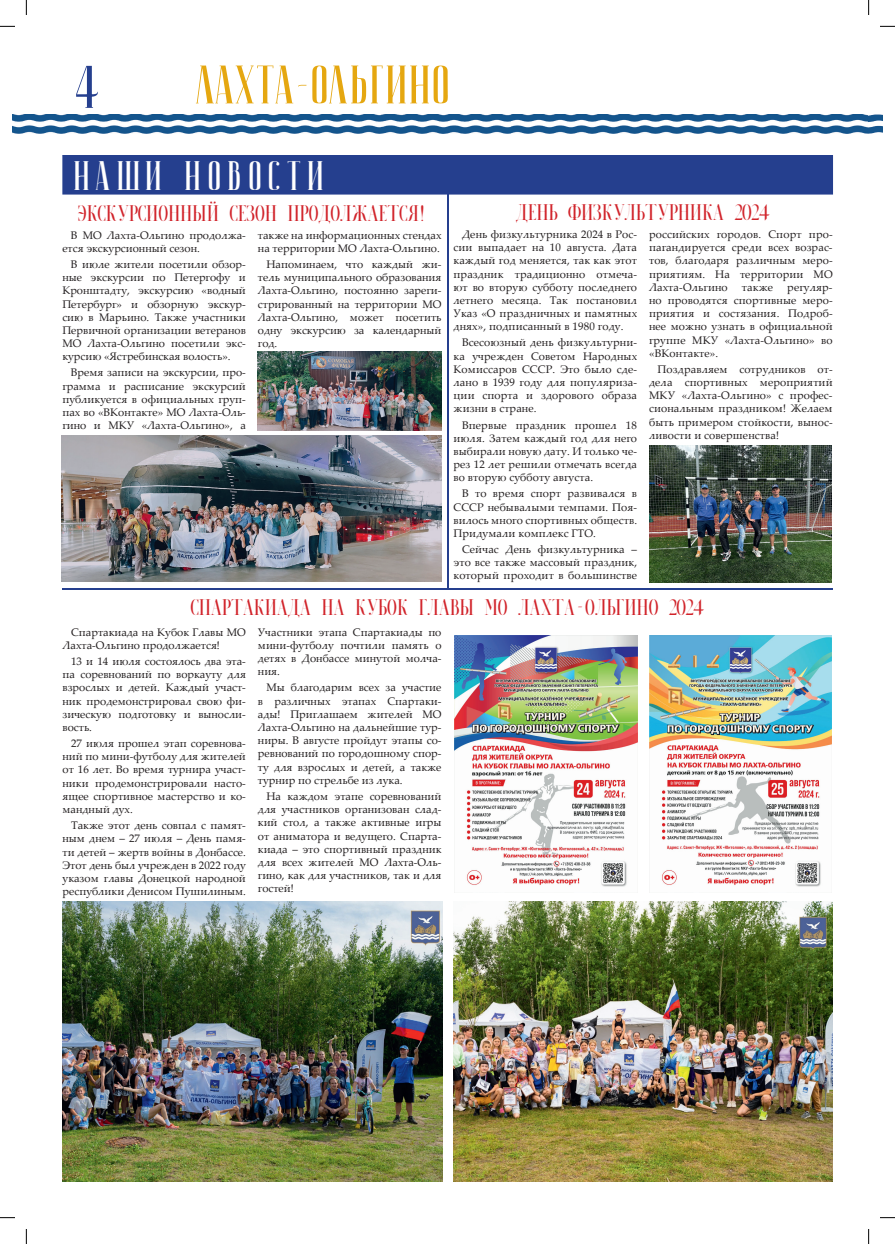
<style>
.page{position:relative;width:895px;height:1244px;background:#fff}
.page>*{position:absolute;margin:0;border:0;box-sizing:border-box;transform-origin:0 0}
.t1{font:60px "JOURNALISM";color:#253f8e}
.t2{font:54px "JOURNALISM";color:#e5a710}
.t3{font:41px "JOURNALISM";letter-spacing:.14em;color:#fff}
.t4{font:21px "Petrogradski";color:#d1232a}
.t5{font:11px/13.2px "Palatino Linotype";color:#231f20;text-align:justify}
</style>
<div class="page">
<div style="left:62px;top:155px;width:771px;height:39px;background:#253f8e"></div>
<img style="left:12px;top:114px;width:870px;height:19px">
<hr style="left:63px;top:588px;width:769px;height:1px;background:#253f8e">
<img style="left:649px;top:635px;width:182px;height:252px">
<img style="left:455px;top:635px;width:182px;height:252px">
<img style="left:453px;top:901px;width:379px;height:280px">
<img style="left:63px;top:901px;width:379px;height:280px">
<img style="left:62px;top:435px;width:379px;height:146px">
<hr style="left:447px;top:193px;width:1px;height:395px;background:#253f8e">
<img style="left:649px;top:445px;width:182px;height:137px">
<img style="left:258px;top:351px;width:183px;height:79px">
<svg style="left:0;top:26px;width:15px;height:1px"></svg>
<svg style="left:880px;top:26px;width:15px;height:1px"></svg>
<svg style="left:0;top:1217px;width:15px;height:1px"></svg>
<svg style="left:880px;top:1217px;width:15px;height:1px"></svg>
<svg style="left:26px;top:0;width:1px;height:15px"></svg>
<svg style="left:26px;top:1229px;width:1px;height:14px"></svg>
<svg style="left:868px;top:0;width:1px;height:15px"></svg>
<svg style="left:868px;top:1229px;width:1px;height:14px"></svg>
<h1 class="t1" style="left:76px;top:52px;width:26px">4</h1>
<h2 class="t2" style="left:197px;top:53px;width:256px">Лахта-Ольгино</h2>
<h3 class="t3" style="left:74px;top:152px;width:253px">НАШи новости</h3>
<h3 class="t4" style="left:78px;top:201px;width:349px">ЭКСКУРСИОННЫЙ СЕЗОН ПРОДОЛЖАЕТСЯ!</h3>
<h3 class="t4" style="left:516px;top:200px;width:255px">ДЕНЬ ФИЗКУЛЬТУРНИКА 2024</h3>
<p class="t5" style="left:62px;top:228px;width:185px;text-indent:9px">В МО Лахта-Ольгино продолжа&shy;ется экскурсионный сезон.</p>
<p class="t5" style="left:62px;top:257px;width:185px;text-indent:9px">В июле жители посетили обзор&shy;ные экскурсии по Петергофу и Кронштадту, экскурсию «водный Петербург» и обзорную экскур&shy;сию в Марьино. Также участники Первичной организации ветеранов МО Лахта-Ольгино посетили экс&shy;курсию «Ястребинская волость».</p>
<p class="t5" style="left:62px;top:365px;width:185px;text-indent:9px">Время записи на экскурсии, про&shy;грамма и расписание экскурсий публикуется в официальных груп&shy;пах во «ВКонтакте» МО Лахта-Оль&shy;гино и МКУ «Лахта-Ольгино», а</p>
<p class="t5" style="left:258px;top:228px;width:185px">также на информационных стендах на территории МО Лахта-Ольгино.</p>
<p class="t5" style="left:258px;top:257px;width:185px;text-indent:9px">Напоминаем, что каждый жи&shy;тель муниципального образования Лахта-Ольгино, постоянно зареги&shy;стрированный на территории МО Лахта-Ольгино, может посетить одну экскурсию за календарный год.</p>
<p class="t5" style="left:453px;top:227px;width:185px;text-indent:9px">День физкультурника 2024 в Рос&shy;сии выпадает на 10 августа. Дата каждый год меняется, так как этот праздник традиционно отмеча&shy;ют во вторую субботу последнего летнего месяца. Так постановил Указ «О праздничных и памятных днях», подписанный в 1980 году.</p>
<p class="t5" style="left:453px;top:335px;width:185px;text-indent:9px">Всесоюзный день физкультурни&shy;ка учрежден Советом Народных Комиссаров СССР. Это было сде&shy;лано в 1939 году для популяриза&shy;ции спорта и здорового образа жизни в стране.</p>
<p class="t5" style="left:453px;top:417px;width:185px;text-indent:9px">Впервые праздник прошел 18 июля. Затем каждый год для него выбирали новую дату. И только че&shy;рез 12 лет решили отмечать всегда во вторую субботу августа.</p>
<p class="t5" style="left:453px;top:486px;width:185px;text-indent:9px">В то время спорт развивался в СССР небывалыми темпами. Поя&shy;вилось много спортивных обществ.<br>Придумали комплекс ГТО.</p>
<p class="t5" style="left:453px;top:542px;width:185px;text-indent:9px">Сейчас День физкультурника – это все также массовый праздник, который проходит в большинстве</p>
<p class="t5" style="left:649px;top:227px;width:185px">российских городов. Спорт про&shy;пагандируется среди всех возрас&shy;тов, благодаря различным меро&shy;приятиям. На территории МО Лахта-Ольгино</p>
<p class="t5" style="left:649px;top:280px;width:185px;text-indent:138px">регуляр&shy;но проводятся спортивные меро&shy;приятия и состязания. Подроб&shy;нее можно узнать в официальной группе МКУ «Лахта-Ольгино» во «ВКонтакте».</p>
<p class="t5" style="left:649px;top:362px;width:185px;text-indent:9px">Поздравляем сотрудников от&shy;дела спортивных мероприятий МКУ «Лахта-Ольгино» с профес&shy;сиональным праздником! Желаем быть примером стойкости, вынос&shy;ливости и совершенства!</p>
<p class="t5" style="left:742px;top:280px;width:33px">также</p>
<h3 class="t4" style="left:191px;top:595px;width:515px">СПАРТАКИАДА НА КУБОК ГЛАВЫ МО ЛАХТА-ОЛЬГИНО 2024</h3>
<p class="t5" style="left:63px;top:625px;width:185px;text-indent:9px">Спартакиада на Кубок Главы МО<br>Лахта-Ольгино продолжается!</p>
<p class="t5" style="left:63px;top:654px;width:185px;text-indent:9px">13 и 14 июля состоялось два эта&shy;па соревнований по воркауту для взрослых и детей. Каждый участ&shy;ник продемонстрировал свою фи&shy;зическую подготовку и выносли&shy;вость.</p>
<p class="t5" style="left:63px;top:736px;width:185px;text-indent:9px">27 июля прошел этап соревнова&shy;ний по мини-футболу для жителей от 16 лет. Во время турнира участ&shy;ники продемонстрировали насто&shy;ящее спортивное мастерство и ко&shy;мандный дух.</p>
<p class="t5" style="left:63px;top:818px;width:185px;text-indent:9px">Также этот день совпал с памят&shy;ным днем – 27 июля – День памя&shy;ти детей – жертв войны в Донбассе.<br>Этот день был учрежден в 2022 году указом главы Донецкой народной республики Денисом Пушилиным.</p>
<p class="t5" style="left:258px;top:625px;width:185px">Участники этапа Спартакиады по мини-футболу почтили память о детях в Донбассе минутой молча&shy;ния.</p>
<p class="t5" style="left:258px;top:680px;width:185px;text-indent:9px">Мы благодарим всех за участие в различных этапах Спартаки&shy;ады! Приглашаем жителей МО Лахта-Ольгино на дальнейшие тур&shy;ниры. В августе пройдут этапы со&shy;ревнований по городошному спор&shy;ту для взрослых и детей, а также турнир по стрельбе из лука.</p>
<p class="t5" style="left:258px;top:789px;width:185px;text-indent:9px">На каждом этапе соревнований для участников организован слад&shy;кий стол, а также активные игры от аниматора и ведущего. Спарта&shy;киада – это спортивный праздник для всех жителей МО Лахта-Оль&shy;гино, как для участников, так и для гостей!</p>
</div>
